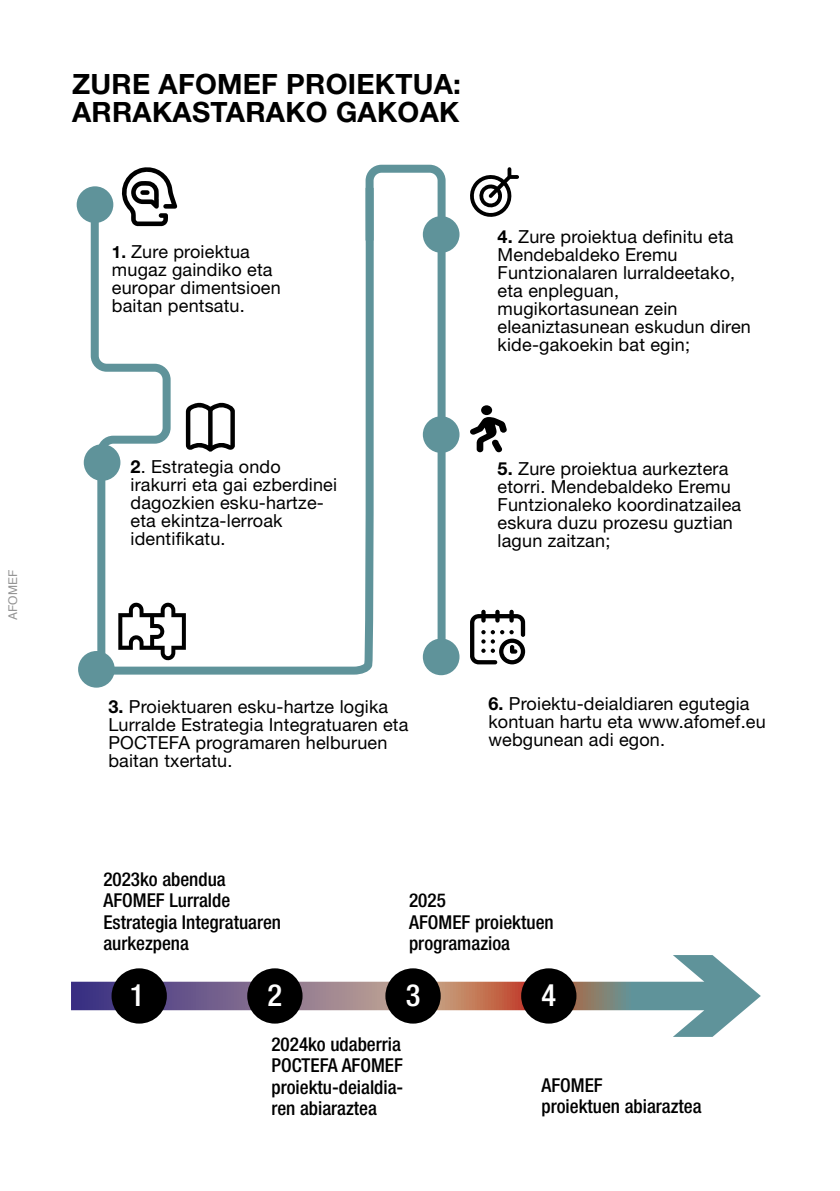
<style>
.page{position:relative;width:840px;height:1191px;background:#fff}
.page>*{position:absolute;margin:0;border:0;box-sizing:border-box;transform-origin:0 0}
.t1{font:500 condensed 30.6px "Helvetica Neue LT Std";color:#fff}
.t2{font:700 28px/28px "Helvetica Neue LT Std";letter-spacing:.01em;color:#000}
.t3{font:500 condensed 19.2px/21.6px "Helvetica Neue LT Std";color:#000}
.t4{font:18px/18px "Helvetica Neue LT Std";letter-spacing:.01em;color:#000}
.t5{font:12px "Helvetica";color:#939393}
.s1{font-weight:700;font-size:17px}
.s2{font-weight:700}
</style>
<div class="page">
<svg style="left:71px;top:955px;width:689px;height:82px"></svg>
<div style="left:111px;top:968px;width:56px;height:55px;background:#000;border-radius:50%"></div>
<div style="left:247px;top:968px;width:55px;height:55px;background:#000;border-radius:50%"></div>
<div style="left:385px;top:968px;width:55px;height:55px;background:#000;border-radius:50%"></div>
<div style="left:521px;top:968px;width:55px;height:55px;background:#000;border-radius:50%"></div>
<svg style="left:470px;top:167px;width:48px;height:50px"></svg>
<svg style="left:470px;top:417px;width:36px;height:35px"></svg>
<div style="left:481px;top:405px;width:11px;height:10px;background:#000;border-radius:50%"></div>
<svg style="left:470px;top:610px;width:55px;height:54px"></svg>
<svg style="left:365px;top:164px;width:84px;height:512px"></svg>
<svg style="left:76px;top:180px;width:304px;height:497px"></svg>
<svg style="left:186px;top:403px;width:49px;height:49px"></svg>
<svg style="left:118px;top:601px;width:68px;height:60px"></svg>
<svg style="left:118px;top:167px;width:59px;height:59px"></svg>
<div style="left:77px;top:186px;width:36px;height:37px;background:#5f939a;border-radius:50%"></div>
<div style="left:84px;top:444px;width:36px;height:37px;background:#5f939a;border-radius:50%"></div>
<div style="left:422px;top:216px;width:37px;height:37px;background:#5f939a;border-radius:50%"></div>
<div style="left:422px;top:416px;width:37px;height:37px;background:#5f939a;border-radius:50%"></div>
<div style="left:78px;top:651px;width:37px;height:36px;background:#5f939a;border-radius:50%"></div>
<div style="left:422px;top:638px;width:37px;height:37px;background:#5f939a;border-radius:50%"></div>
<p class="t5" style="left:4px;top:620px;width:52px;rotate:-90deg">AFOMEF</p>
<h2 class="t2" style="left:72px;top:70px;width:390px">ZURE AFOMEF PROIEKTUA:<br>ARRAKASTARAKO GAKOAK</h2>
<p class="t4" style="left:112px;top:242px;width:170px"><span class="s1">1.</span> Zure proiektua mugaz gaindiko eta europar dimentsioen baitan pentsatu.</p>
<p class="t4" style="left:130px;top:457px;width:208px"><span class="s2">2</span>. Estrategia ondo irakurri eta gai ezberdinei dagozkien esku-hartze&shy;eta ekintza-lerroak identifikatu.</p>
<p class="t4" style="left:497px;top:227px;width:255px"><span class="s2">4.</span> Zure proiektua definitu eta<br>Mendebaldeko Eremu<br>Funtzionalaren lurraldeetako, eta enpleguan, mugikortasunean zein eleaniztasunean eskudun diren kide-gakoekin bat egin;</p>
<p class="t4" style="left:497px;top:460px;width:245px"><span class="s2">5.</span> Zure proiektua aurkeztera etorri. Mendebaldeko Eremu<br>Funtzionaleko koordinatzailea eskura duzu prozesu guztian lagun zaitzan;</p>
<p class="t4" style="left:108px;top:697px;width:301px"><span class="s2">3.</span> Proiektuaren esku-hartze logika<br>Lurralde Estrategia Integratuaren eta<br>POCTEFA programaren helburuen baitan txertatu.</p>
<p class="t4" style="left:488px;top:694px;width:279px"><span class="s2">6.</span> Proiektu-deialdiaren egutegia kontuan hartu eta www.afomef.eu webgunean adi egon.</p>
<p class="t3" style="left:103px;top:867px;width:179px">2023ko abendua<br>AFOMEF Lurralde<br>Estrategia Integratuaren aurkezpena</p>
<p class="t3" style="left:409px;top:889px;width:146px">2025<br>AFOMEF proiektuen programazioa</p>
<h1 class="t1" style="left:130px;top:976px;width:16px">1</h1>
<h1 class="t1" style="left:267px;top:976px;width:16px">2</h1>
<h1 class="t1" style="left:405px;top:976px;width:16px">3</h1>
<h1 class="t1" style="left:541px;top:976px;width:16px">4</h1>
<p class="t3" style="left:271px;top:1032px;width:133px">2024ko udaberria<br>POCTEFA AFOMEF proiektu-deialdia&shy;ren abiaraztea</p>
<p class="t3" style="left:541px;top:1073px;width:161px">AFOMEF<br>proiektuen abiaraztea</p>
</div>
